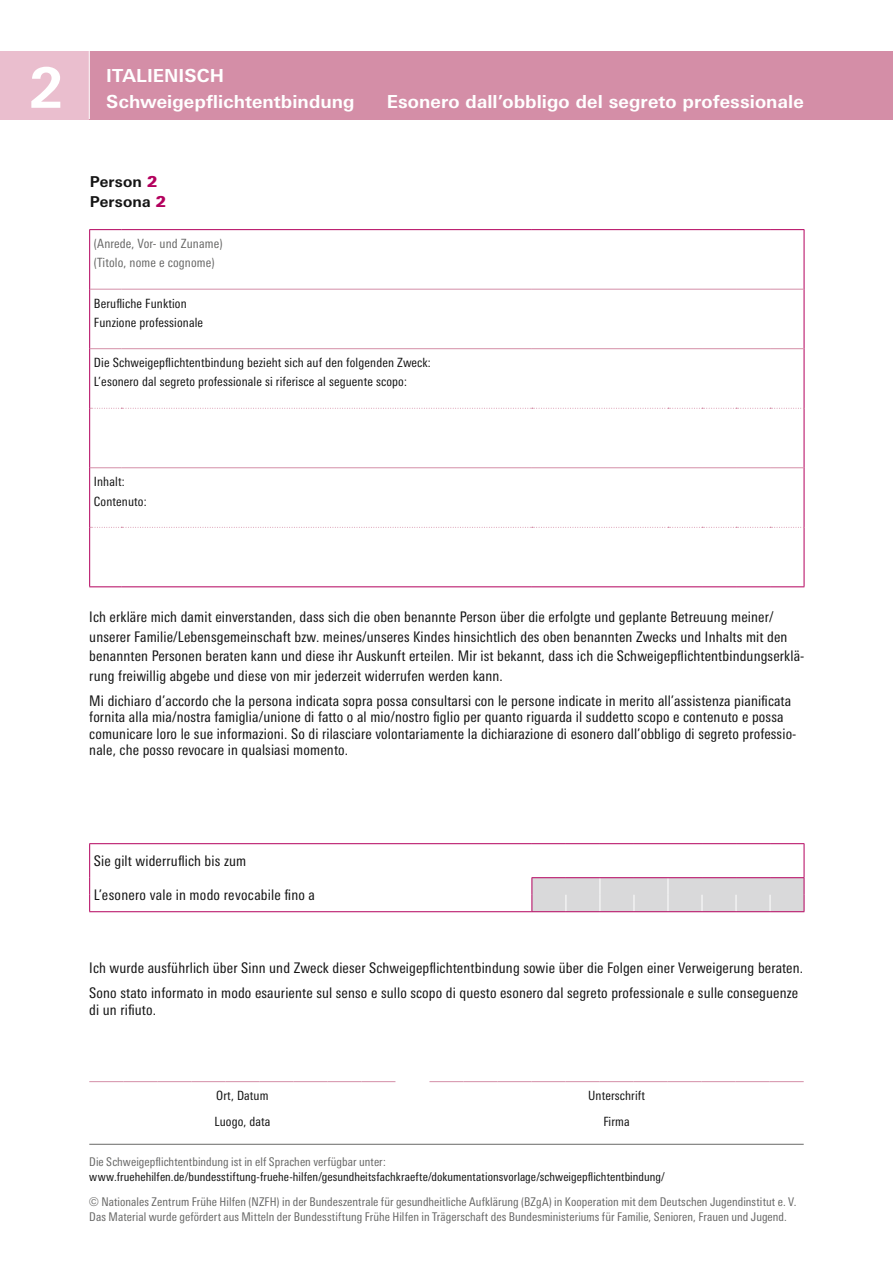
<style>
.page{position:relative;width:893px;height:1263px;background:#fff}
.page>*{position:absolute;margin:0;border:0;box-sizing:border-box;transform-origin:0 0}
.t1{font:700 55.5px "Linotype Univers Basic";color:#fff}
.t2{font:700 18px/25.5px "Linotype Univers Basic";letter-spacing:.005em;color:#fff}
.t3{font:700 15px/20.7px "Linotype Univers Basic";letter-spacing:.015em;color:#141414}
.t4{font:condensed 14.7px/19.5px "Linotype Univers";letter-spacing:.01em;color:#141414}
.t5{font:condensed 12.75px/19.2px "Linotype Univers";letter-spacing:.01em;color:#141414}
.t6{font:condensed 12.75px/19.2px "Linotype Univers";letter-spacing:.01em;color:#686867}
.t7{font:condensed 12px/15px "Linotype Univers";letter-spacing:.005em;color:#686867}
.t8{font:condensed 12px "Linotype Univers";letter-spacing:.005em;color:#141414}
.s1{font-weight:900;color:#b3005d}
</style>
<div class="page">
<div style="left:0;top:51px;width:89px;height:68px;background:#eabece"></div>
<div style="left:89px;top:51px;width:804px;height:68px;background:#d48ea7"></div>
<hr style="left:89px;top:51px;width:1px;height:68px;background:#fff">
<hr style="left:89px;top:1081px;width:34px;height:1px;background:#d48ea7">
<hr style="left:123px;top:1081px;width:34px;height:1px;background:#d48ea7">
<hr style="left:157px;top:1081px;width:34px;height:1px;background:#d48ea7">
<hr style="left:191px;top:1081px;width:34px;height:1px;background:#d48ea7">
<hr style="left:225px;top:1081px;width:34px;height:1px;background:#d48ea7">
<hr style="left:259px;top:1081px;width:34px;height:1px;background:#d48ea7">
<hr style="left:293px;top:1081px;width:34px;height:1px;background:#d48ea7">
<hr style="left:327px;top:1081px;width:34px;height:1px;background:#d48ea7">
<hr style="left:361px;top:1081px;width:34px;height:1px;background:#d48ea7">
<hr style="left:429px;top:1081px;width:34px;height:1px;background:#d48ea7">
<hr style="left:463px;top:1081px;width:34px;height:1px;background:#d48ea7">
<hr style="left:497px;top:1081px;width:34px;height:1px;background:#d48ea7">
<hr style="left:531px;top:1081px;width:35px;height:1px;background:#d48ea7">
<hr style="left:566px;top:1081px;width:34px;height:1px;background:#d48ea7">
<hr style="left:600px;top:1081px;width:34px;height:1px;background:#d48ea7">
<hr style="left:634px;top:1081px;width:34px;height:1px;background:#d48ea7">
<hr style="left:668px;top:1081px;width:34px;height:1px;background:#d48ea7">
<hr style="left:702px;top:1081px;width:34px;height:1px;background:#d48ea7">
<hr style="left:736px;top:1081px;width:34px;height:1px;background:#d48ea7">
<hr style="left:770px;top:1081px;width:34px;height:1px;background:#d48ea7">
<hr style="left:804px;top:844px;width:1px;height:33px;background:#b3005d">
<hr style="left:89px;top:911px;width:443px;height:1px;background:#b3005d">
<hr style="left:89px;top:843px;width:443px;height:1px;background:#b3005d">
<hr style="left:532px;top:843px;width:34px;height:1px;background:#b3005d">
<hr style="left:566px;top:843px;width:34px;height:1px;background:#b3005d">
<hr style="left:600px;top:843px;width:34px;height:1px;background:#b3005d">
<hr style="left:634px;top:843px;width:34px;height:1px;background:#b3005d">
<hr style="left:668px;top:843px;width:34px;height:1px;background:#b3005d">
<hr style="left:702px;top:843px;width:34px;height:1px;background:#b3005d">
<hr style="left:736px;top:843px;width:34px;height:1px;background:#b3005d">
<hr style="left:770px;top:843px;width:34px;height:1px;background:#b3005d">
<hr style="left:531px;top:877px;width:35px;height:1px;background:#b3005d">
<hr style="left:566px;top:877px;width:34px;height:1px;background:#b3005d">
<hr style="left:600px;top:877px;width:34px;height:1px;background:#b3005d">
<hr style="left:634px;top:877px;width:34px;height:1px;background:#b3005d">
<hr style="left:668px;top:877px;width:34px;height:1px;background:#b3005d">
<hr style="left:702px;top:877px;width:34px;height:1px;background:#b3005d">
<hr style="left:736px;top:877px;width:34px;height:1px;background:#b3005d">
<hr style="left:770px;top:877px;width:34px;height:1px;background:#b3005d">
<svg style="left:531px;top:878px;width:274px;height:34px;background:#d8d1d6"></svg>
<hr style="left:89px;top:844px;width:1px;height:34px;background:#b3005d">
<svg style="left:89px;top:878px;width:1px;height:33px"></svg>
<hr style="left:804px;top:230px;width:1px;height:59px;background:#b3005d">
<hr style="left:804px;top:289px;width:1px;height:60px;background:#b3005d">
<hr style="left:804px;top:349px;width:1px;height:59px;background:#b3005d">
<hr style="left:804px;top:408px;width:1px;height:60px;background:#b3005d">
<hr style="left:804px;top:468px;width:1px;height:59px;background:#b3005d">
<hr style="left:804px;top:527px;width:1px;height:59px;background:#b3005d">
<hr style="left:89px;top:586px;width:32px;height:1px;background:#b3005d">
<hr style="left:121px;top:586px;width:411px;height:1px;background:#b3005d">
<hr style="left:532px;top:586px;width:136px;height:1px;background:#b3005d">
<hr style="left:668px;top:586px;width:34px;height:1px;background:#b3005d">
<hr style="left:702px;top:586px;width:34px;height:1px;background:#b3005d">
<hr style="left:736px;top:586px;width:34px;height:1px;background:#b3005d">
<hr style="left:770px;top:586px;width:34px;height:1px;background:#b3005d">
<hr style="left:89px;top:229px;width:32px;height:1px;background:#b3005d">
<hr style="left:121px;top:229px;width:411px;height:1px;background:#b3005d">
<hr style="left:532px;top:229px;width:136px;height:1px;background:#b3005d">
<hr style="left:668px;top:229px;width:34px;height:1px;background:#b3005d">
<hr style="left:702px;top:229px;width:34px;height:1px;background:#b3005d">
<hr style="left:736px;top:229px;width:34px;height:1px;background:#b3005d">
<hr style="left:770px;top:229px;width:34px;height:1px;background:#b3005d">
<hr style="left:89px;top:230px;width:1px;height:59px;background:#b3005d">
<hr style="left:89px;top:289px;width:1px;height:60px;background:#b3005d">
<hr style="left:89px;top:349px;width:1px;height:59px;background:#b3005d">
<hr style="left:89px;top:408px;width:1px;height:60px;background:#b3005d">
<hr style="left:89px;top:468px;width:1px;height:59px;background:#b3005d">
<hr style="left:89px;top:527px;width:1px;height:59px;background:#b3005d">
<svg style="left:90px;top:527px;width:714px;height:1px"></svg>
<hr style="left:90px;top:289px;width:31px;height:1px;background:#d48ea7">
<hr style="left:121px;top:289px;width:411px;height:1px;background:#d48ea7">
<hr style="left:532px;top:289px;width:136px;height:1px;background:#d48ea7">
<hr style="left:668px;top:289px;width:34px;height:1px;background:#d48ea7">
<hr style="left:702px;top:289px;width:34px;height:1px;background:#d48ea7">
<hr style="left:736px;top:289px;width:34px;height:1px;background:#d48ea7">
<hr style="left:770px;top:289px;width:34px;height:1px;background:#d48ea7">
<hr style="left:90px;top:348px;width:31px;height:1px;background:#d48ea7">
<hr style="left:121px;top:348px;width:411px;height:1px;background:#d48ea7">
<hr style="left:532px;top:348px;width:136px;height:1px;background:#d48ea7">
<hr style="left:668px;top:348px;width:34px;height:1px;background:#d48ea7">
<hr style="left:702px;top:348px;width:34px;height:1px;background:#d48ea7">
<hr style="left:736px;top:348px;width:34px;height:1px;background:#d48ea7">
<hr style="left:770px;top:348px;width:34px;height:1px;background:#d48ea7">
<hr style="left:90px;top:467px;width:31px;height:1px;background:#d48ea7">
<hr style="left:121px;top:467px;width:411px;height:1px;background:#d48ea7">
<hr style="left:532px;top:467px;width:136px;height:1px;background:#d48ea7">
<hr style="left:668px;top:467px;width:34px;height:1px;background:#d48ea7">
<hr style="left:702px;top:467px;width:34px;height:1px;background:#d48ea7">
<hr style="left:736px;top:467px;width:34px;height:1px;background:#d48ea7">
<hr style="left:770px;top:467px;width:34px;height:1px;background:#d48ea7">
<svg style="left:90px;top:408px;width:714px;height:1px"></svg>
<hr style="left:89px;top:1144px;width:715px;height:1px;background:#686867">
<h1 class="t1" style="left:29px;top:55px;width:36px">2</h1>
<p class="t2" style="left:106px;top:63px;width:250px">ITALIENISCH<br>Schweigepflichtentbindung</p>
<p class="t2" style="left:387px;top:89px;width:418px">Esonero dall’obbligo del segreto professionale</p>
<p class="t3" style="left:90px;top:171px;width:78px">Person <span class="s1">2<br></span>Persona <span class="s1">2</span></p>
<p class="t6" style="left:94px;top:234px;width:130px">(Anrede, Vor- und Zuname) (Titolo, nome e cognome)</p>
<p class="t5" style="left:94px;top:293px;width:111px">Berufliche Funktion<br>Funzione professionale</p>
<p class="t5" style="left:94px;top:353px;width:338px">Die Schweigepflichtentbindung bezieht sich auf den folgenden Zweck:<br>L’esonero dal segreto professionale si riferisce al seguente scopo:</p>
<p class="t5" style="left:94px;top:472px;width:54px">Inhalt:<br>Contenuto:</p>
<p class="t4" style="left:89px;top:607px;width:717px">Ich erkläre mich damit einverstanden, dass sich die oben benannte Person über die erfolgte und geplante Betreuung meiner/ unserer Familie/Lebensgemeinschaft bzw. meines/unseres Kindes hinsichtlich des oben benannten Zwecks und Inhalts mit den benannten Personen beraten kann und diese ihr Auskunft erteilen. Mir ist bekannt, dass ich die Schweigepflichtentbindungserklä&shy;rung freiwillig abgebe und diese von mir jederzeit widerrufen werden kann.</p>
<p class="t4" style="left:89px;top:692px;width:709px;line-height:16.5px">Mi dichiaro d’accordo che la persona indicata sopra possa consultarsi con le persone indicate in merito all’assistenza pianificata fornita alla mia/nostra famiglia/unione di fatto o al mio/nostro figlio per quanto riguarda il suddetto scopo e contenuto e possa comunicare loro le sue informazioni. So di rilasciare volontariamente la dichiarazione di esonero dall’obbligo di segreto professio&shy;nale, che posso revocare in qualsiasi momento.</p>
<p class="t4" style="left:94px;top:851px;width:154px">Sie gilt widerruflich bis zum</p>
<p class="t4" style="left:94px;top:885px;width:223px">L’esonero vale in modo revocabile fino a</p>
<p class="t4" style="left:89px;top:955px;width:715px;line-height:25px">Ich wurde ausführlich über Sinn und Zweck dieser Schweigepflichtentbindung sowie über die Folgen einer Verweigerung beraten.<br>Sono stato informato in modo esauriente sul senso e sullo scopo di questo esonero dal segreto professionale e sulle conseguenze</p>
<p class="t4" style="left:89px;top:1000px;width:68px">di un rifiuto.</p>
<p class="t5" style="left:216px;top:1086px;width:54px">Ort, Datum</p>
<p class="t5" style="left:588px;top:1086px;width:58px">Unterschrift</p>
<p class="t5" style="left:214px;top:1111px;width:58px">Luogo, data</p>
<p class="t5" style="left:603px;top:1111px;width:28px">Firma</p>
<p class="t7" style="left:89px;top:1154px;width:298px">Die Schweigepflichtentbindung ist in elf Sprachen verfügbar unter:</p>
<p class="t8" style="left:89px;top:1169px;width:577px">www.fruehehilfen.de/bundesstiftung-fruehe-hilfen/gesundheitsfachkraefte/dokumentationsvorlage/schweigepflichtentbindung/</p>
<p class="t7" style="left:89px;top:1194px;width:709px">© Nationales Zentrum Frühe Hilfen (NZFH) in der Bundeszentrale für gesundheitliche Aufklärung (BZgA) in Kooperation mit dem Deutschen Jugendinstitut e. V.<br>Das Material wurde gefördert aus Mitteln der Bundesstiftung Frühe Hilfen in Trägerschaft des Bundesministeriums für Familie, Senioren, Frauen und Jugend.</p>
</div>
